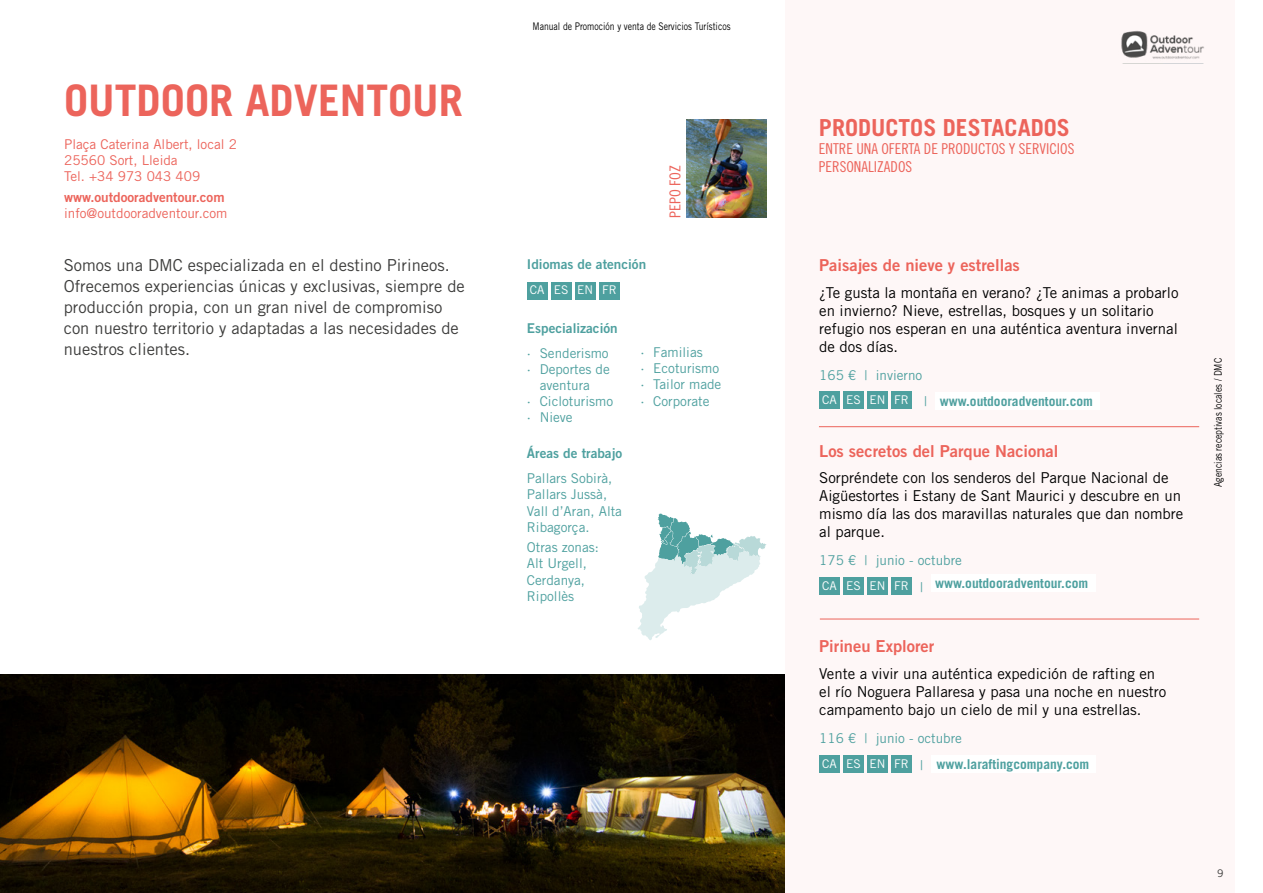
<style>
.page{position:relative;width:1263px;height:893px;background:#fff}
.page>*{position:absolute;margin:0;border:0;box-sizing:border-box;transform-origin:0 0}
.t1{font:700 43.5px "Trade Gothic LT Std";color:#ec645b}
.t2{font:700 23.4px "Trade Gothic LT Std";color:#ec645b}
.t3{font:16.5px/21px "Trade Gothic LT Std";color:#3c3c3b}
.t4{font:16.5px "Trade Gothic LT Std Bd 2";color:#ec645b}
.t5{font:15px/18px "Trade Gothic LT Std";color:#000}
.t6{font:15px/18px "Trade Gothic LT Std Cn 18";color:#ec645b}
.t7{font:15px "Trade Gothic LT Std Cn 18";color:#ec645b;scale:1.04 1}
.t8{font:13.5px/16.2px "Trade Gothic LT Std";color:#4ea09f}
.t9{font:700 13.5px/25.8px "Trade Gothic LT Std";color:#4ea09f}
.t10{font:13.5px/16.2px "Trade Gothic LT Std";color:#ec645b}
.t11{font:13.5px "Trade Gothic LT Std Bd 2";color:#4ea09f}
.t12{font:13.5px "Trade Gothic LT Std Bd 2";color:#ec645b}
.t13{font:12px "Trade Gothic LT Std";color:#fff}
.t14{font:10.5px "Trade Gothic LT Std";color:#000;scale:.82 1}
.t15{font:10.5px "Trade Gothic LT Std";color:#3c3c3b}
.s1{font-weight:400}
.s2{font-weight:400;font-size:12px;color:#fff}
</style>
<div class="page">
<div style="left:785px;top:0;width:449px;height:893px;background:#fef7f7"></div>
<img style="left:0;top:674px;width:785px;height:219px">
<div style="left:527px;top:282px;width:20px;height:17px;background:#4ea09f"></div>
<div style="left:551px;top:282px;width:20px;height:17px;background:#4ea09f"></div>
<div style="left:575px;top:282px;width:20px;height:17px;background:#4ea09f"></div>
<div style="left:599px;top:282px;width:20px;height:17px;background:#4ea09f"></div>
<img style="left:1121px;top:31px;width:83px;height:33px">
<div style="left:819px;top:392px;width:21px;height:17px;background:#4ea09f"></div>
<div style="left:843px;top:392px;width:21px;height:17px;background:#4ea09f"></div>
<div style="left:867px;top:392px;width:21px;height:17px;background:#4ea09f"></div>
<div style="left:891px;top:392px;width:21px;height:17px;background:#4ea09f"></div>
<div style="left:935px;top:392px;width:165px;height:18px;background:#fff"></div>
<div style="left:819px;top:577px;width:21px;height:18px;background:#4ea09f"></div>
<div style="left:843px;top:577px;width:21px;height:18px;background:#4ea09f"></div>
<div style="left:867px;top:577px;width:21px;height:18px;background:#4ea09f"></div>
<div style="left:891px;top:577px;width:21px;height:18px;background:#4ea09f"></div>
<div style="left:931px;top:574px;width:164px;height:18px;background:#fff"></div>
<div style="left:819px;top:755px;width:21px;height:18px;background:#4ea09f"></div>
<div style="left:843px;top:755px;width:21px;height:18px;background:#4ea09f"></div>
<div style="left:867px;top:755px;width:21px;height:18px;background:#4ea09f"></div>
<div style="left:891px;top:755px;width:21px;height:18px;background:#4ea09f"></div>
<div style="left:931px;top:755px;width:164px;height:18px;background:#fff"></div>
<hr style="left:819px;top:426px;width:380px;height:1px;background:#ec645b">
<hr style="left:820px;top:619px;width:379px;height:1px;background:#ec645b">
<svg style="left:638px;top:514px;width:128px;height:126px"></svg>
<img style="left:687px;top:119px;width:80px;height:99px">
<h1 class="t1" style="left:64px;top:74px;width:400px">OUTDOOR ADVENTOUR</h1>
<p class="t10" style="left:64px;top:136px;width:174px">Plaça Caterina Albert, local 2<br>25560 Sort, Lleida<br>Tel. +34 973 043 409</p>
<p class="t12" style="left:64px;top:188px;width:162px">www.outdooradventour.com</p>
<p class="t10" style="left:64px;top:205px;width:165px">info@outdooradventour.com</p>
<p class="t3" style="left:64px;top:255px;width:402px">Somos una DMC especializada en el destino Pirineos.<br>Ofrecemos experiencias únicas y exclusivas, siempre de producción propia, con un gran nivel de compromiso con nuestro territorio y adaptadas a las necesidades de nuestros clientes.</p>
<p class="t14" style="left:532px;top:20px;width:243px">Manual de Promoción y venta de Servicios Turísticos</p>
<p class="t11" style="left:527px;top:256px;width:121px">Idiomas de atención</p>
<p class="t13" style="left:530px;top:283px;width:88px">CA ES EN FR</p>
<p class="t7" style="left:666px;top:218px;width:52px;rotate:-90deg">PEPO FOZ</p>
<p class="t11" style="left:527px;top:320px;width:92px">Especialización</p>
<p class="t8" style="left:527px;top:344px;width:83px">· Senderismo</p>
<p class="t8" style="left:527px;top:361px;width:84px">· Deportes de</p>
<p class="t8" style="left:540px;top:377px;width:52px">aventura</p>
<p class="t8" style="left:527px;top:393px;width:88px">· Cicloturismo</p>
<p class="t8" style="left:527px;top:409px;width:47px">· Nieve</p>
<p class="t11" style="left:527px;top:445px;width:97px">Áreas de trabajo</p>
<p class="t8" style="left:527px;top:470px;width:97px">Pallars Sobirà,<br>Pallars Jussà,<br>Vall d’Aran, Alta<br>Ribagorça.</p>
<p class="t8" style="left:527px;top:539px;width:73px">Otras zonas:<br>Alt Urgell,<br>Cerdanya,<br>Ripollès</p>
<p class="t8" style="left:640px;top:344px;width:82px">· Familias<br>· Ecoturismo · Tailor made · Corporate</p>
<h2 class="t2" style="left:819px;top:113px;width:252px">PRODUCTOS DESTACADOS</h2>
<p class="t6" style="left:819px;top:140px;width:257px">ENTRE UNA OFERTA DE PRODUCTOS Y SERVICIOS<br>PERSONALIZADOS</p>
<p class="t4" style="left:819px;top:255px;width:202px">Paisajes de nieve y estrellas</p>
<p class="t5" style="left:819px;top:283px;width:361px">¿Te gusta la montaña en verano? ¿Te animas a probarlo en invierno? Nieve, estrellas, bosques y un solitario refugio nos esperan en una auténtica aventura invernal de dos días.</p>
<p class="t9" style="left:819px;top:362px;width:275px"><span class="s1">165 € | invierno<br></span><span class="s2">CA ES EN FR</span> <span class="s1">|</span> www.outdooradventour.com</p>
<p class="t4" style="left:819px;top:441px;width:241px">Los secretos del Parque Nacional</p>
<p class="t5" style="left:819px;top:469px;width:366px">Sorpréndete con los senderos del Parque Nacional de Aigüestortes i Estany de Sant Maurici y descubre en un mismo día las dos maravillas naturales que dan nombre al parque.</p>
<p class="t9" style="left:819px;top:549px;width:271px;line-height:23px"><span class="s1">175 € | junio - octubre<br></span><sub>CA</sub> <sub>ES</sub> <sub>EN</sub> <sub>FR</sub> <span class="s1">|</span> www.outdooradventour.com</p>
<p class="t4" style="left:819px;top:636px;width:117px">Pirineu Explorer</p>
<p class="t5" style="left:819px;top:664px;width:349px">Vente a vivir una auténtica expedición de rafting en el río Noguera Pallaresa y pasa una noche en nuestro campamento bajo un cielo de mil y una estrellas.</p>
<p class="t9" style="left:819px;top:725px;width:272px"><span class="s1">116 € | junio - octubre<br></span><span class="s2">CA ES EN FR</span> <span class="s1">|</span> www.laraftingcompany.com</p>
<p class="t14" style="left:1211px;top:487px;width:159px;rotate:-90deg">Agencias receptivas locales / DMC</p>
<p class="t15" style="left:1217px;top:867px;width:8px">9</p>
</div>
